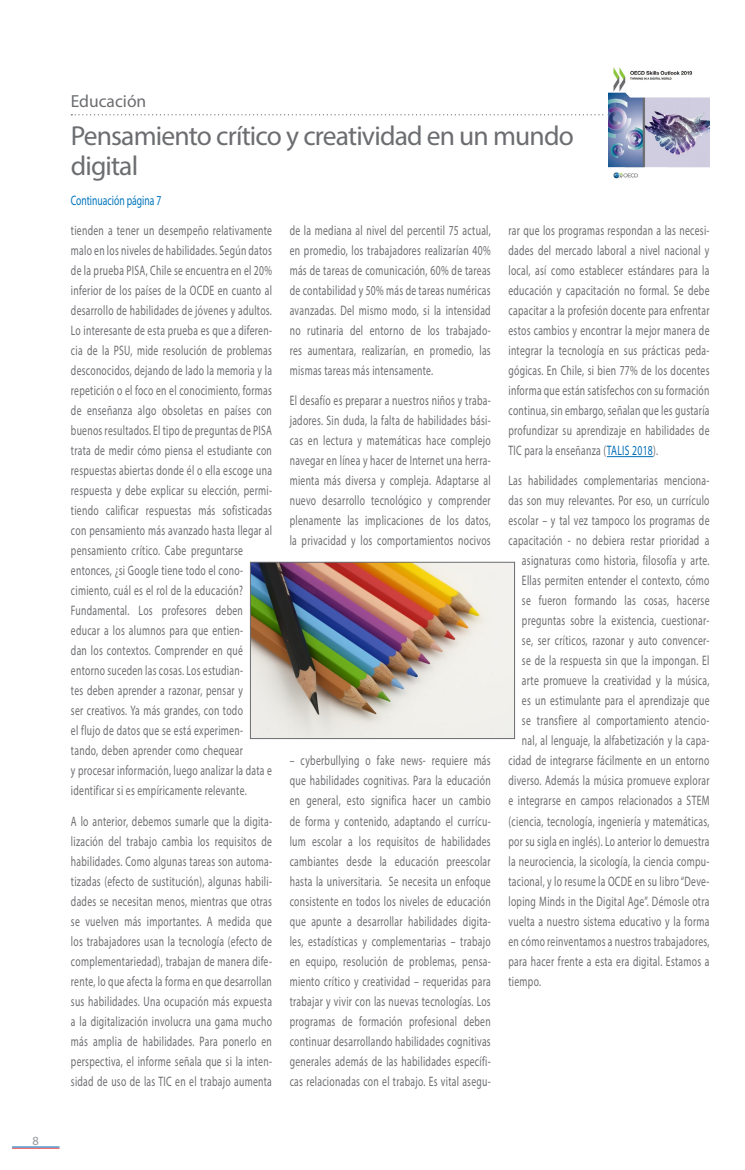
<style>
.page{position:relative;width:745px;height:1170px;background:#fff}
.page>*{position:absolute;margin:0;border:0;box-sizing:border-box;transform-origin:0 0}
._003_Título_chico_20{font:27.5px/30px "Myriad Pro";letter-spacing:-.03em;color:#6c6d70}
._001_Epigrafe{font:17.5px "Myriad Pro";color:#6c6d70}
._007_Texto_Normal{font:13.75px/20px "Myriad Pro";letter-spacing:.03em;color:#6c6d70;text-align:justify;scale:.7 1}
.Subtítulo_bold{font:13.75px "Myriad Pro";color:#0075bd;scale:.7 1}
.t1{font:12.5px "Myriad Pro";color:#939598}
.s1{color:#006cb7}
</style>
<div class="page">
<hr style="left:12px;top:1147px;width:47px;height:1px;background:#ee3d43">
<hr style="left:12px;top:1146px;width:47px;height:1px;background:#006cb7">
<svg style="left:71px;top:114px;width:537px;height:1px"></svg>
<hr style="left:606px;top:456px;width:46px;height:1px;background:#006cb7">
<img style="left:608px;top:67px;width:101px;height:112px">
<img style="left:252px;top:564px;width:260px;height:172px">
<div style="left:250px;top:562px;width:264px;height:176px;border:1px solid #6c6d70"></div>
<p class="t1" style="left:33px;top:1132px;width:8px">8</p>
<p class="_001_Epigrafe" style="left:71px;top:90px;width:77px">Educación</p>
<p class="_003_Título_chico_20" style="left:71px;top:120px;width:504px">Pensamiento crítico y creatividad en un mundo digital</p>
<p class="Subtítulo_bold" style="left:71px;top:192px;width:131px">Continuación página 7</p>
<p class="_007_Texto_Normal" style="left:71px;top:220px;width:288px;text-align:left">tienden a tener un desempeño relativamente malo en los niveles de habilidades. Según datos de la prueba PISA, Chile se encuentra en el 20% inferior de los países de la OCDE en cuanto al desarrollo de habilidades de jóvenes y adultos.<br>Lo interesante de esta prueba es que a diferen&shy;cia de la PSU, mide resolución de problemas desconocidos, dejando de lado la memoria y la repetición o el foco en el conocimiento, formas de enseñanza algo obsoletas en países con buenos resultados. El tipo de preguntas de PISA trata de medir cómo piensa el estudiante con respuestas abiertas donde él o ella escoge una respuesta y debe explicar su elección, permi&shy;tiendo calificar respuestas más sofisticadas con pensamiento más avanzado hasta llegar al pensamiento crítico. Cabe preguntarse entonces, ¿si Google tiene todo el cono&shy;cimiento, cuál es el rol de la educación?<br>Fundamental. Los profesores deben educar a los alumnos para que entien-<br>dan los contextos. Comprender en qué entorno suceden las cosas. Los estudian-<br>tes deben aprender a razonar, pensar y<br>ser creativos. Ya más grandes, con todo<br>el flujo de datos que se está experimen&shy;tando, deben aprender como chequear<br>y procesar información, luego analizar la data e identificar si es empíricamente relevante.</p>
<p class="_007_Texto_Normal" style="left:71px;top:810px;width:288px">A lo anterior, debemos sumarle que la digita&shy;lización del trabajo cambia los requisitos de habilidades. Como algunas tareas son automa&shy;tizadas (efecto de sustitución), algunas habili&shy;dades se necesitan menos, mientras que otras se vuelven más importantes. A medida que los trabajadores usan la tecnología (efecto de complementariedad), trabajan de manera dife&shy;rente, lo que afecta la forma en que desarrollan sus habilidades. Una ocupación más expuesta a la digitalización involucra una gama mucho más amplia de habilidades. Para ponerlo en perspectiva, el informe señala que si la inten&shy;sidad de uso de las TIC en el trabajo aumenta</p>
<p class="_007_Texto_Normal" style="left:289px;top:220px;width:288px">de la mediana al nivel del percentil 75 actual, en promedio, los trabajadores realizarían 40% más de tareas de comunicación, 60% de tareas de contabilidad y 50% más de tareas numéricas avanzadas. Del mismo modo, si la intensidad no rutinaria del entorno de los trabajado&shy;res aumentara, realizarían, en promedio, las mismas tareas más intensamente.</p>
<p class="_007_Texto_Normal" style="left:289px;top:390px;width:288px">El desafío es preparar a nuestros niños y traba&shy;jadores. Sin duda, la falta de habilidades bási&shy;cas en lectura y matemáticas hace complejo navegar en línea y hacer de Internet una herra&shy;mienta más diversa y compleja. Adaptarse al nuevo desarrollo tecnológico y comprender plenamente las implicaciones de los datos, la privacidad y los comportamientos nocivos</p>
<p class="_007_Texto_Normal" style="left:508px;top:220px;width:288px">rar que los programas respondan a las necesi&shy;dades del mercado laboral a nivel nacional y local, así como establecer estándares para la educación y capacitación no formal. Se debe capacitar a la profesión docente para enfrentar estos cambios y encontrar la mejor manera de integrar la tecnología en sus prácticas peda&shy;gógicas. En Chile, si bien 77% de los docentes informa que están satisfechos con su formación continua, sin embargo, señalan que les gustaría profundizar su aprendizaje en habilidades de TIC para la enseñanza (<span class="s1">TALIS 2018</span>).</p>
<p class="_007_Texto_Normal" style="left:508px;top:470px;width:288px">Las habilidades complementarias menciona-</p>
<p class="_007_Texto_Normal" style="left:508px;top:490px;width:288px">das son muy relevantes. Por eso, un currículo</p>
<p class="_007_Texto_Normal" style="left:508px;top:510px;width:288px">escolar – y tal vez tampoco los programas de</p>
<p class="_007_Texto_Normal" style="left:508px;top:530px;width:288px">capacitación - no debiera restar prioridad a</p>
<p class="_007_Texto_Normal" style="left:521px;top:550px;width:269px">asignaturas como historia, filosofía y arte.</p>
<p class="_007_Texto_Normal" style="left:521px;top:570px;width:269px">Ellas permiten entender el contexto, cómo</p>
<p class="_007_Texto_Normal" style="left:521px;top:590px;width:269px">se fueron formando las cosas, hacerse</p>
<p class="_007_Texto_Normal" style="left:521px;top:610px;width:269px">preguntas sobre la existencia, cuestionar-</p>
<p class="_007_Texto_Normal" style="left:521px;top:630px;width:269px">se, ser críticos, razonar y auto convencer-</p>
<p class="_007_Texto_Normal" style="left:521px;top:650px;width:269px">se de la respuesta sin que la impongan. El</p>
<p class="_007_Texto_Normal" style="left:521px;top:670px;width:269px">arte promueve la creatividad y la música,</p>
<p class="_007_Texto_Normal" style="left:521px;top:690px;width:269px">es un estimulante para el aprendizaje que</p>
<p class="_007_Texto_Normal" style="left:521px;top:710px;width:269px">se transfiere al comportamiento atencio-</p>
<p class="_007_Texto_Normal" style="left:521px;top:730px;width:269px">nal, al lenguaje, la alfabetización y la capa-</p>
<p class="_007_Texto_Normal" style="left:508px;top:750px;width:288px">cidad de integrarse fácilmente en un entorno</p>
<p class="_007_Texto_Normal" style="left:508px;top:770px;width:288px">diverso. Además la música promueve explorar</p>
<p class="_007_Texto_Normal" style="left:508px;top:790px;width:288px">e integrarse en campos relacionados a STEM</p>
<p class="_007_Texto_Normal" style="left:508px;top:810px;width:288px">(ciencia, tecnología, ingeniería y matemáticas,</p>
<p class="_007_Texto_Normal" style="left:508px;top:830px;width:288px">por su sigla en inglés). Lo anterior lo demuestra</p>
<p class="_007_Texto_Normal" style="left:508px;top:850px;width:288px">la neurociencia, la sicología, la ciencia compu-</p>
<p class="_007_Texto_Normal" style="left:508px;top:870px;width:288px">tacional, y lo resume la OCDE en su libro “Deve-</p>
<p class="_007_Texto_Normal" style="left:508px;top:890px;width:288px">loping Minds in the Digital Age”. Démosle otra</p>
<p class="_007_Texto_Normal" style="left:508px;top:910px;width:288px">vuelta a nuestro sistema educativo y la forma</p>
<p class="_007_Texto_Normal" style="left:508px;top:930px;width:288px">en cómo reinventamos a nuestros trabajadores,</p>
<p class="_007_Texto_Normal" style="left:508px;top:950px;width:288px">para hacer frente a esta era digital. Estamos a</p>
<p class="_007_Texto_Normal" style="left:508px;top:970px;width:48px">tiempo.</p>
<p class="_007_Texto_Normal" style="left:289px;top:750px;width:288px">– cyberbullying o fake news- requiere más que habilidades cognitivas. Para la educación en general, esto significa hacer un cambio de forma y contenido, adaptando el currícu&shy;lum escolar a los requisitos de habilidades cambiantes desde la educación preescolar hasta la universitaria. Se necesita un enfoque consistente en todos los niveles de educación que apunte a desarrollar habilidades digita&shy;les, estadísticas y complementarias – trabajo en equipo, resolución de problemas, pensa&shy;miento crítico y creatividad – requeridas para trabajar y vivir con las nuevas tecnologías. Los programas de formación profesional deben continuar desarrollando habilidades cognitivas generales además de las habilidades específi&shy;cas relacionadas con el trabajo. Es vital asegu-</p>
</div>
